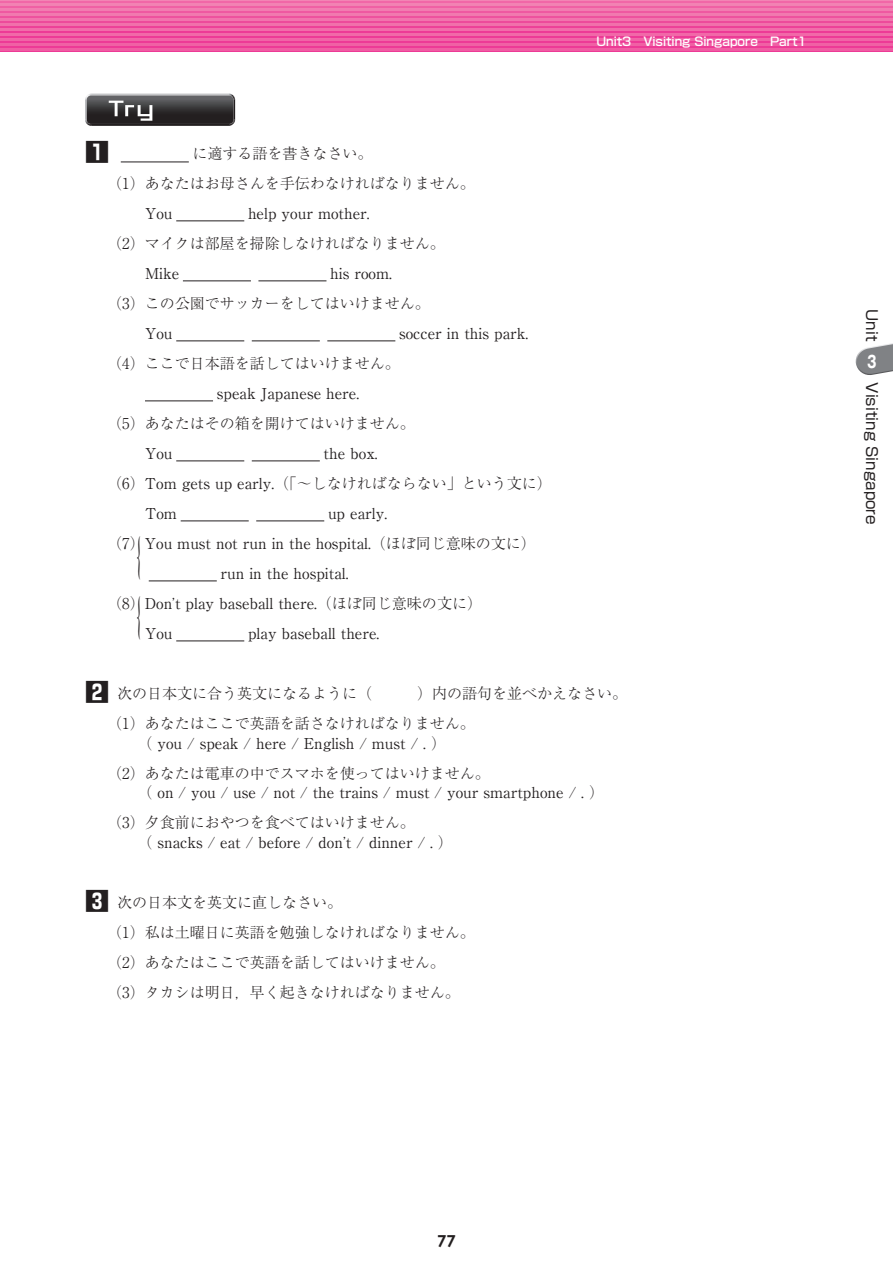
<style>
.page{position:relative;width:893px;height:1263px;background:#fff}
.page>*{position:absolute;margin:0;border:0;box-sizing:border-box;transform-origin:0 0}
.t1{font:700 45px/60px "Ryumin Pr 6";color:#231f20;scale:.4 1}
.t2{font:700 24px "Shin Go Pr 6";color:#231f20}
.t3{font:700 16.5px "Century Gothic";color:#231f20}
.t4{font:700 16.5px "Gothic MB101 Pr 6";color:#fff;scale:.75 1}
.t5{font:15px/30px "Ryumin Pr 6";color:#231f20}
.t6{font:300 15px/30px "Ryumin Pr 6";color:#231f20}
.t7{font:15px "Shin Go Pr 6";color:#231f20}
.t8{font:500 12px "Shin Go Pro";color:#fff}
.s1{font-weight:400}
.s2{font-weight:300}
.s3{font-family:"Shin Go Pr 6";font-weight:700;font-size:24px}
</style>
<div class="page">
<svg style="left:0;top:0;width:893px;height:52px;background:#ee55a0"></svg>
<hr style="left:1px;top:0;width:892px;height:1px;background:#f284b4">
<hr style="left:1px;top:4px;width:892px;height:2px;background:#f181b2">
<hr style="left:1px;top:9px;width:892px;height:2px;background:#f17cb0">
<hr style="left:1px;top:14px;width:892px;height:2px;background:#f178ae">
<hr style="left:1px;top:19px;width:892px;height:2px;background:#f174ad">
<hr style="left:1px;top:24px;width:892px;height:2px;background:#f16fab">
<hr style="left:1px;top:29px;width:892px;height:2px;background:#f16ca9">
<hr style="left:1px;top:34px;width:892px;height:2px;background:#f168a8">
<hr style="left:1px;top:39px;width:892px;height:2px;background:#f064a6">
<hr style="left:1px;top:44px;width:892px;height:2px;background:#f060a4">
<hr style="left:1px;top:49px;width:892px;height:2px;background:#ef5ca3">
<svg style="left:85px;top:94px;width:150px;height:32px;background:#4d4c4d"></svg>
<svg style="left:855px;top:343px;width:38px;height:32px"></svg>
<hr style="left:121px;top:162px;width:68px;height:1px;background:#231f20">
<hr style="left:176px;top:221px;width:68px;height:1px;background:#231f20">
<hr style="left:183px;top:281px;width:68px;height:1px;background:#231f20">
<hr style="left:258px;top:281px;width:68px;height:1px;background:#231f20">
<hr style="left:176px;top:341px;width:68px;height:1px;background:#231f20">
<hr style="left:252px;top:341px;width:68px;height:1px;background:#231f20">
<hr style="left:327px;top:341px;width:68px;height:1px;background:#231f20">
<hr style="left:145px;top:401px;width:68px;height:1px;background:#231f20">
<hr style="left:176px;top:461px;width:68px;height:1px;background:#231f20">
<hr style="left:252px;top:461px;width:68px;height:1px;background:#231f20">
<hr style="left:181px;top:521px;width:68px;height:1px;background:#231f20">
<hr style="left:256px;top:521px;width:68px;height:1px;background:#231f20">
<hr style="left:149px;top:581px;width:68px;height:1px;background:#231f20">
<hr style="left:176px;top:641px;width:68px;height:1px;background:#231f20">
<p class="t8" style="left:596px;top:31px;width:211px">Unit3　Visiting Singapore　Part1</p>
<h2 class="t2" style="left:85px;top:133px;width:25px">1</h2>
<p class="t6" style="left:107px;top:138px;width:369px;text-indent:85px">に適する語を書きなさい。<br>（1）あなたはお母さんを手伝わなければなりません。</p>
<p class="t5" style="left:145px;top:198px;width:29px">You</p>
<p class="t5" style="left:248px;top:198px;width:123px">help your mother.</p>
<p class="t6" style="left:107px;top:228px;width:339px">（2）マイクは部屋を掃除しなければなりません。</p>
<p class="t5" style="left:145px;top:258px;width:36px">Mike</p>
<p class="t5" style="left:330px;top:258px;width:63px">his room.</p>
<p class="t6" style="left:107px;top:288px;width:324px">（3）この公園でサッカーをしてはいけません。</p>
<p class="t5" style="left:145px;top:318px;width:29px">You</p>
<p class="t5" style="left:399px;top:318px;width:131px">soccer in this park.</p>
<p class="t6" style="left:107px;top:348px;width:294px">（4）ここで日本語を話してはいけません。</p>
<p class="t5" style="left:217px;top:378px;width:144px">speak Japanese here.</p>
<p class="t6" style="left:107px;top:408px;width:309px">（5）あなたはその箱を開けてはいけません。</p>
<p class="t5" style="left:145px;top:438px;width:29px">You</p>
<p class="t5" style="left:324px;top:438px;width:56px">the box.</p>
<p class="t6" style="left:107px;top:468px;width:446px">（6）<span class="s1">Tom gets up early.</span>（「～しなければならない」という文に）</p>
<p class="t5" style="left:145px;top:498px;width:33px">Tom</p>
<p class="t5" style="left:328px;top:498px;width:61px">up early.</p>
<p class="t5" style="left:107px;top:528px;width:430px"><span class="s2">（7）</span>You must not run in the hospital.<span class="s2">（ほぼ同じ意味の文に）</span></p>
<p class="t5" style="left:221px;top:558px;width:129px">run in the hospital.</p>
<p class="t5" style="left:107px;top:588px;width:376px"><span class="s2">（8）</span>Don<span class="s2">ʼ</span>t play baseball there.<span class="s2">（ほぼ同じ意味の文に）</span></p>
<p class="t5" style="left:145px;top:618px;width:29px">You</p>
<p class="t5" style="left:248px;top:618px;width:133px">play baseball there.</p>
<p class="t6" style="left:107px;top:678px;width:521px;text-indent:-22px"><span class="s3">2</span> 次の日本文に合う英文になるように（　　　）内の語句を並べかえなさい。（1）あなたはここで英語を話さなければなりません。</p>
<p class="t5" style="left:107px;top:727px;width:384px;text-indent:30px"><span class="s2">（</span> you / speak / here / English / must / . <span class="s2">）<br>（2）あなたは電車の中でスマホを使ってはいけません。</span></p>
<p class="t5" style="left:107px;top:777px;width:498px;text-indent:30px"><span class="s2">（</span> on / you / use / not / the trains / must / your smartphone / . <span class="s2">）（3）夕食前におやつを食べてはいけません。</span></p>
<p class="t5" style="left:137px;top:826px;width:317px"><span class="s2">（</span> snacks / eat / before / don<span class="s2">ʼ</span>t / dinner / . <span class="s2">）</span></p>
<p class="t6" style="left:107px;top:886px;width:369px;text-indent:-22px"><span class="s3">3</span> 次の日本文を英文に直しなさい。<br>（1）私は土曜日に英語を勉強しなければなりません。（2）あなたはここで英語を話してはいけません。<br>（3）タカシは明日，早く起きなければなりません。</p>
<h1 class="t1" style="left:123px;top:526px;width:46px">｛｛</h1>
<p class="t7" style="left:884px;top:309px;width:34px;rotate:90deg">Unit</p>
<p class="t4" style="left:867px;top:348px;width:14px">3</p>
<p class="t7" style="left:884px;top:382px;width:144px;rotate:90deg">Visiting Singapore</p>
<p class="t3" style="left:437px;top:1228px;width:20px">77</p>
</div>
